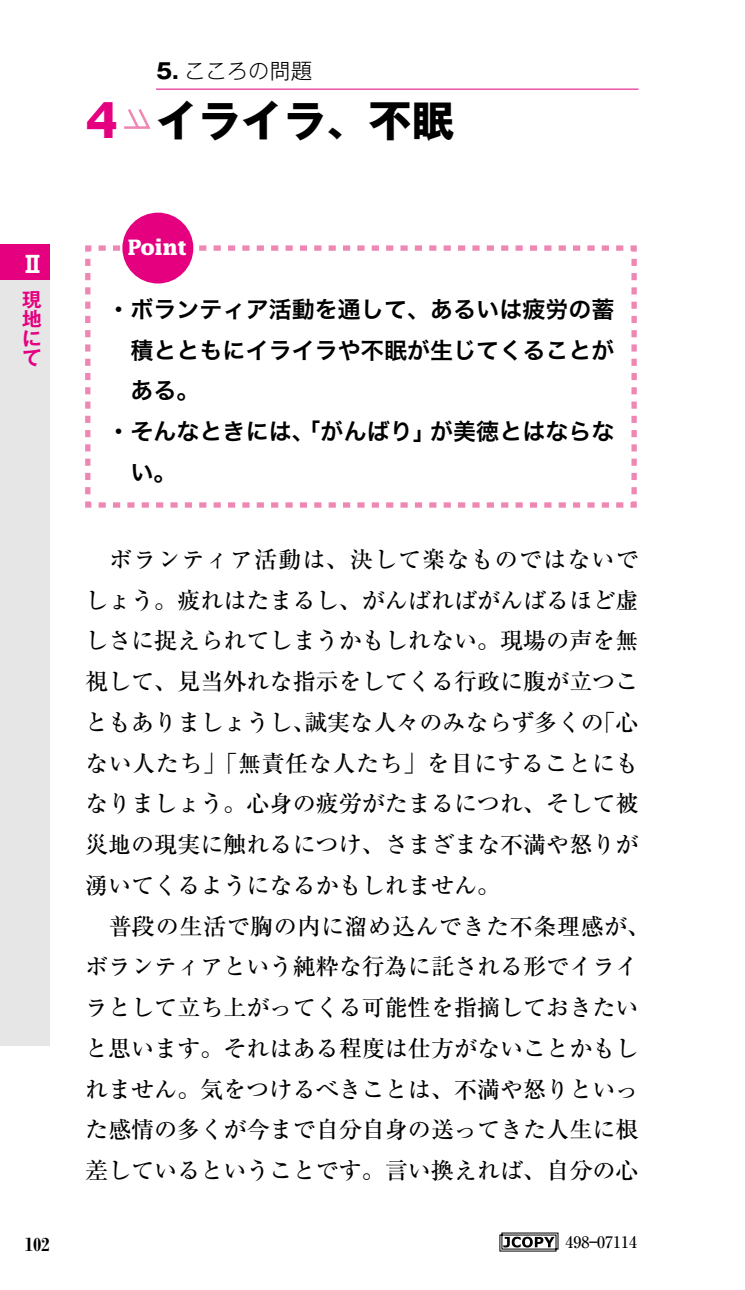
<style>
.page{position:relative;width:745px;height:1290px;background:#fff}
.page>*{position:absolute;margin:0;border:0;box-sizing:border-box;transform-origin:0 0}
.t1{font:700 42.5px "Gothic MB101 Pro";color:#000}
.t2{font:500 23px/40.8px "Ryumin Pro";color:#000}
.t3{font:23px "Hira Kaku Pro W6";color:#000}
.t4{font:700 23px "Gothic MB101 Pro";color:#fff}
.t5{font:300 21.25px "Gothic MB101 Pro";color:#000}
.t6{font:700 21.25px "Lucida";letter-spacing:-.02em;color:#fff}
.t7{font:700 condensed 21.25px "Bodoni";color:#000}
.t8{font:700 19.5px/19.5px "Gothic MB101 Pro De";color:#e4007f;text-align:justify}
.t9{font:500 16px "Ryumin Pro";color:#000}
.s1{font-weight:700}
.s2{font-family:"Lucida Sans";font-size:49.5px;color:#e4007f}
</style>
<div class="page">
<svg style="left:85px;top:243px;width:552px;height:265px"></svg>
<div style="left:0;top:244px;width:50px;height:801px;background:#e6e6e7"></div>
<div style="left:0;top:244px;width:50px;height:36px;background:#e4007f"></div>
<svg style="left:124px;top:109px;width:27px;height:20px"></svg>
<div style="left:122px;top:213px;width:71px;height:70px;background:#e4007f;border-radius:50%"></div>
<hr style="left:156px;top:89px;width:482px;height:1px;background:#e4007f">
<svg style="left:499px;top:1232px;width:60px;height:20px"></svg>
<svg style="left:499px;top:1232px;width:59px;height:19px"></svg>
<p class="t5" style="left:156px;top:53px;width:157px"><span class="s1">5.</span> こころの問題</p>
<p class="t1" style="left:85px;top:85px;width:370px"><span class="s2">4</span> イライラ、不眠</p>
<p class="t4" style="left:21px;top:245px;width:25px">Ⅱ</p>
<p class="t8" style="left:22px;top:287px;width:21px">現地にて</p>
<p class="t7" style="left:25px;top:1232px;width:26px">102</p>
<p class="t6" style="left:127px;top:234px;width:61px">Point</p>
<p class="t3" style="left:107px;top:288px;width:508px">・ボランティア活動を通して、あるいは疲労の蓄</p>
<p class="t3" style="left:130px;top:329px;width:485px">積とともにイライラや不眠が生じてくることが</p>
<p class="t3" style="left:130px;top:370px;width:71px">ある。</p>
<p class="t3" style="left:107px;top:411px;width:508px">・そんなときには、「がんばり」が美徳とはならな</p>
<p class="t3" style="left:130px;top:451px;width:48px">い。</p>
<p class="t2" style="left:85px;top:537px;width:566px">　ボランティア活動は、決して楽なものではないでしょう。疲れはたまるし、がんばればがんばるほど虚しさに捉えられてしまうかもしれない。現場の声を無視して、見当外れな指示をしてくる行政に腹が立つこともありましょうし、誠実な人々のみならず多くの「心ない人たち」「無責任な人たち」を目にすることにもなりましょう。心身の疲労がたまるにつれ、そして被災地の現実に触れるにつけ、さまざまな不満や怒りが湧いてくるようになるかもしれません。<br>　普段の生活で胸の内に溜め込んできた不条理感が、ボランティアという純粋な行為に託される形でイライラとして立ち上がってくる可能性を指摘しておきたいと思います。それはある程度は仕方がないことかもしれません。気をつけるべきことは、不満や怒りといった感情の多くが今まで自分自身の送ってきた人生に根差しているということです。言い換えれば、自分の心</p>
<p class="t9" style="left:565px;top:1229px;width:73px">498—07114</p>
</div>
